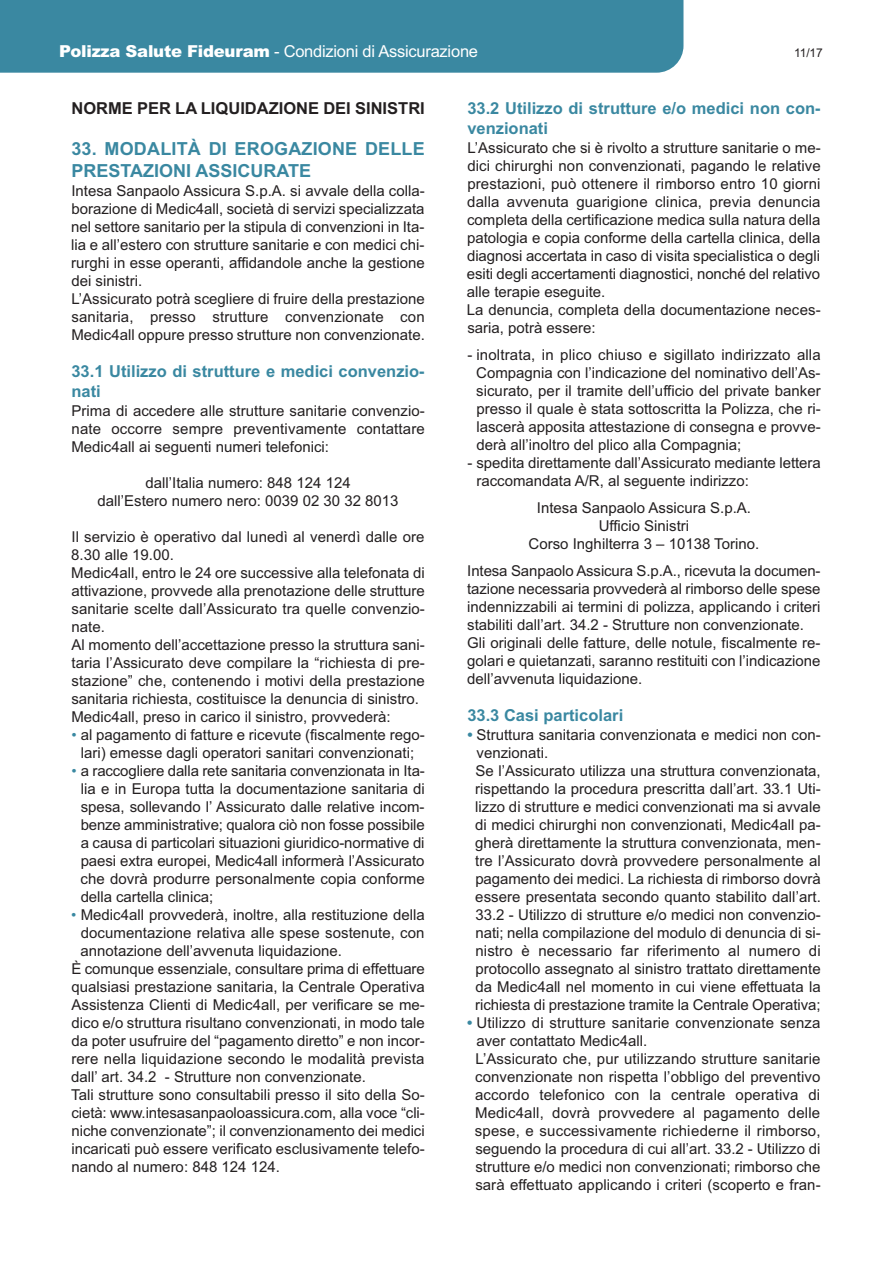
<style>
.page{position:relative;width:893px;height:1263px;background:#fff}
.page>*{position:absolute;margin:0;border:0;box-sizing:border-box;transform-origin:0 0}
.t1{font:700 18px/21.6px "Arial";letter-spacing:.01em;color:#3a88a1}
.t2{font:700 16.5px/19.8px "Arial";color:#3a88a1}
.t3{font:16.5px "Arial";letter-spacing:-.015em;color:#fff}
.t4{font:700 16.5px "Arial";color:#231f20}
.t5{font:15px/18px "Arial";color:#231f20}
.t6{font:12px "Arial";color:#231f20}
.s1{font-weight:900}
.s2{color:#3a88a1}
.s3{font-weight:700;color:#3a88a1}
</style>
<div class="page">
<div style="left:0;top:0;width:683px;height:73px;background:#3a88a1"></div>
<p class="t3" style="left:59px;top:42px;width:420px"><span class="s1">Polizza Salute Fideuram</span> - Condizioni di Assicurazione</p>
<p class="t6" style="left:794px;top:46px;width:30px">11/17</p>
<p class="t4" style="left:71px;top:99px;width:355px">NORME PER LA LIQUIDAZIONE DEI SINISTRI</p>
<p class="t1" style="left:71px;top:138px;width:355px">33. MODALITÀ DI EROGAZIONE DELLE<br>PRESTAZIONI ASSICURATE</p>
<p class="t5" style="left:71px;top:182px;width:355px">Intesa Sanpaolo Assicura S.p.A. si avvale della colla&shy;borazione di Medic4all, società di servizi specializzata nel settore sanitario per la stipula di convenzioni in Ita&shy;lia e all’estero con strutture sanitarie e con medici chi&shy;rurghi in esse operanti, affidandole anche la gestione dei sinistri.<br>L’Assicurato potrà scegliere di fruire della prestazione sanitaria, presso strutture convenzionate con Medic4all oppure presso strutture non convenzionate.</p>
<p class="t2" style="left:71px;top:362px;width:355px">33.1 Utilizzo di strutture e medici convenzio&shy;nati</p>
<p class="t5" style="left:71px;top:402px;width:355px;text-align:justify">Prima di accedere alle strutture sanitarie convenzio&shy;nate occorre sempre preventivamente contattare Medic4all ai seguenti numeri telefonici:</p>
<p class="t5" style="left:98px;top:474px;width:303px;text-align:center">dall’Italia numero: 848 124 124<br>dall’Estero numero nero: 0039 02 30 32 8013</p>
<p class="t5" style="left:71px;top:528px;width:355px">Il servizio è operativo dal lunedì al venerdì dalle ore 8.30 alle 19.00.<br>Medic4all, entro le 24 ore successive alla telefonata di attivazione, provvede alla prenotazione delle strutture sanitarie scelte dall’Assicurato tra quelle convenzio&shy;nate.<br>Al momento dell’accettazione presso la struttura sani&shy;taria l’Assicurato deve compilare la “richiesta di pre&shy;stazione” che, contenendo i motivi della prestazione sanitaria richiesta, costituisce la denuncia di sinistro.<br>Medic4all, preso in carico il sinistro, provvederà:</p>
<p class="t5" style="left:71px;top:726px;width:355px;text-align:center"><span class="s2">•</span> al pagamento di fatture e ricevute (fiscalmente rego&shy;lari) emesse dagli operatori sanitari convenzionati;</p>
<p class="t5" style="left:81px;top:762px;width:346px;text-align:justify;text-indent:-9px"><span class="s2">•</span> a raccogliere dalla rete sanitaria convenzionata in Ita&shy;lia e in Europa tutta la documentazione sanitaria di spesa, sollevando l’ Assicurato dalle relative incom&shy;benze amministrative; qualora ciò non fosse possibile a causa di particolari situazioni giuridico-normative di paesi extra europei, Medic4all informerà l’Assicurato che dovrà produrre personalmente copia conforme della cartella clinica;</p>
<p class="t5" style="left:71px;top:906px;width:355px"><span class="s2">•</span> Medic4all provvederà, inoltre, alla restituzione della</p>
<p class="t5" style="left:81px;top:924px;width:345px">documentazione relativa alle spese sostenute, con</p>
<p class="t5" style="left:81px;top:942px;width:263px">annotazione dell’avvenuta liquidazione.</p>
<p class="t5" style="left:71px;top:960px;width:355px">È comunque essenziale, consultare prima di effettuare</p>
<p class="t5" style="left:72px;top:978px;width:355px">qualsiasi prestazione sanitaria, la Centrale Operativa</p>
<p class="t5" style="left:72px;top:996px;width:355px">Assistenza Clienti di Medic4all, per verificare se me-</p>
<p class="t5" style="left:72px;top:1014px;width:355px">dico e/o struttura risultano convenzionati, in modo tale</p>
<p class="t5" style="left:72px;top:1032px;width:355px">da poter usufruire del “pagamento diretto” e non incor-</p>
<p class="t5" style="left:71px;top:1050px;width:355px">rere nella liquidazione secondo le modalità prevista</p>
<p class="t5" style="left:71px;top:1068px;width:296px">dall’ art. 34.2 - Strutture non convenzionate.</p>
<p class="t5" style="left:71px;top:1086px;width:355px">Tali strutture sono consultabili presso il sito della So-</p>
<p class="t5" style="left:71px;top:1104px;width:355px">cietà: www.intesasanpaoloassicura.com, alla voce “cli-</p>
<p class="t5" style="left:71px;top:1122px;width:355px">niche convenzionate”; il convenzionamento dei medici</p>
<p class="t5" style="left:71px;top:1140px;width:355px">incaricati può essere verificato esclusivamente telefo-</p>
<p class="t5" style="left:71px;top:1158px;width:210px">nando al numero: 848 124 124.</p>
<p class="t2" style="left:467px;top:99px;width:355px">33.2 Utilizzo di strutture e/o medici non con&shy;venzionati</p>
<p class="t5" style="left:467px;top:139px;width:355px">L’Assicurato che si è rivolto a strutture sanitarie o me&shy;dici chirurghi non convenzionati, pagando le relative prestazioni, può ottenere il rimborso entro 10 giorni dalla avvenuta guarigione clinica, previa denuncia completa della certificazione medica sulla natura della patologia e copia conforme della cartella clinica, della diagnosi accertata in caso di visita specialistica o degli esiti degli accertamenti diagnostici, nonché del relativo alle terapie eseguite.<br>La denuncia, completa della documentazione neces&shy;saria, potrà essere:</p>
<p class="t5" style="left:476px;top:346px;width:346px;text-align:justify;text-indent:-9px">- inoltrata, in plico chiuso e sigillato indirizzato alla Compagnia con l’indicazione del nominativo dell’As&shy;sicurato, per il tramite dell’ufficio del private banker presso il quale è stata sottoscritta la Polizza, che ri&shy;lascerà apposita attestazione di consegna e provve&shy;derà all’inoltro del plico alla Compagnia;</p>
<p class="t5" style="left:476px;top:454px;width:346px;text-indent:-9px">- spedita direttamente dall’Assicurato mediante lettera raccomandata A/R, al seguente indirizzo:</p>
<p class="t5" style="left:529px;top:499px;width:232px;text-align:center">Intesa Sanpaolo Assicura S.p.A.<br>Ufficio Sinistri<br>Corso Inghilterra 3 – 10138 Torino.</p>
<p class="t5" style="left:467px;top:562px;width:355px">Intesa Sanpaolo Assicura S.p.A., ricevuta la documen&shy;tazione necessaria provvederà al rimborso delle spese indennizzabili ai termini di polizza, applicando i criteri stabiliti dall’art. 34.2 - Strutture non convenzionate.<br>Gli originali delle fatture, delle notule, fiscalmente re&shy;golari e quietanzati, saranno restituiti con l’indicazione dell’avvenuta liquidazione.</p>
<p class="t2" style="left:467px;top:705px;width:157px">33.3 Casi particolari</p>
<p class="t5" style="left:475px;top:726px;width:347px;text-indent:-8px"><span class="s3">•</span> Struttura sanitaria convenzionata e medici non con&shy;venzionati.<br>Se l’Assicurato utilizza una struttura convenzionata, rispettando la procedura prescritta dall’art. 33.1 Uti&shy;lizzo di strutture e medici convenzionati ma si avvale di medici chirurghi non convenzionati, Medic4all pa&shy;gherà direttamente la struttura convenzionata, men&shy;tre l’Assicurato dovrà provvedere personalmente al pagamento dei medici. La richiesta di rimborso dovrà essere presentata secondo quanto stabilito dall’art.<br>33.2 - Utilizzo di strutture e/o medici non convenzio&shy;nati; nella compilazione del modulo di denuncia di si&shy;nistro è necessario far riferimento al numero di protocollo assegnato al sinistro trattato direttamente da Medic4all nel momento in cui viene effettuata la richiesta di prestazione tramite la Centrale Operativa;</p>
<p class="t5" style="left:475px;top:1014px;width:347px;text-indent:-8px"><span class="s3">•</span> Utilizzo di strutture sanitarie convenzionate senza aver contattato Medic4all.<br>L’Assicurato che, pur utilizzando strutture sanitarie convenzionate non rispetta l’obbligo del preventivo accordo telefonico con la centrale operativa di Medic4all, dovrà provvedere al pagamento delle spese, e successivamente richiederne il rimborso, seguendo la procedura di cui all’art. 33.2 - Utilizzo di strutture e/o medici non convenzionati; rimborso che sarà effettuato applicando i criteri (scoperto e fran-</p>
</div>
